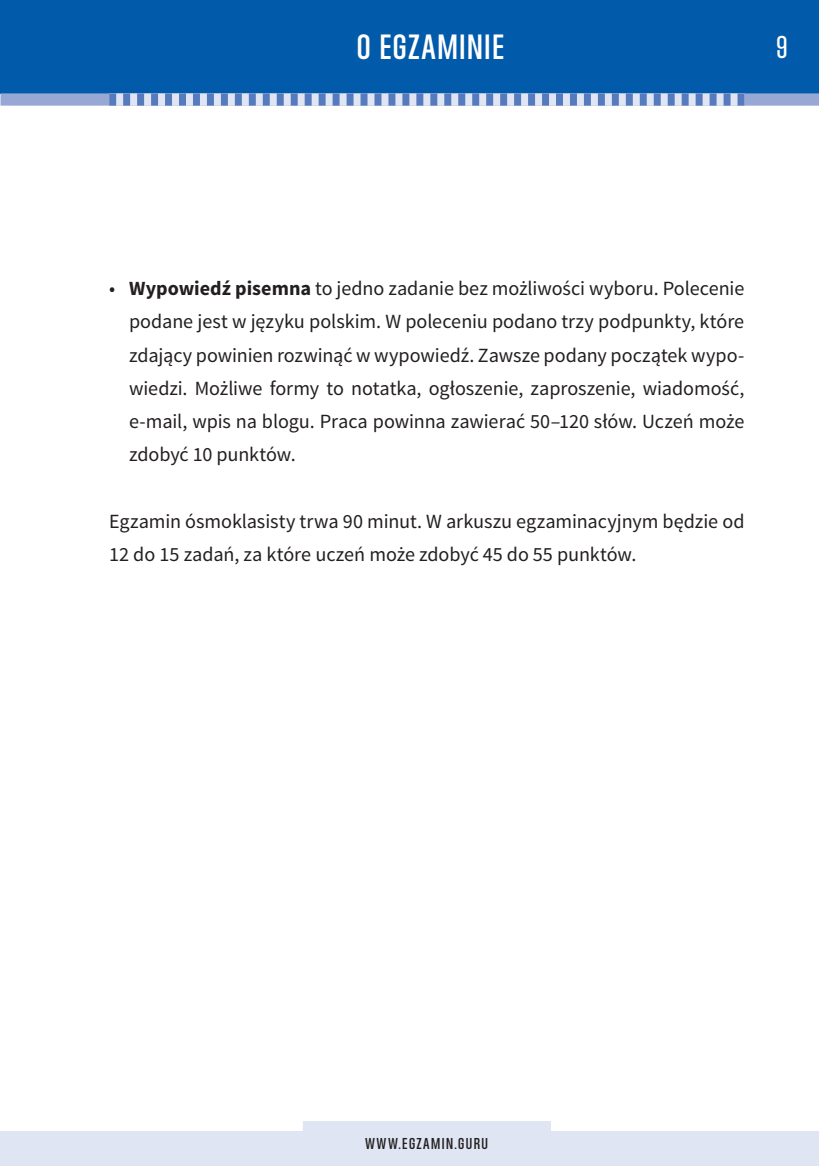
<style>
.page{position:relative;width:819px;height:1166px;background:#fff}
.page>*{position:absolute;margin:0;border:0;box-sizing:border-box;transform-origin:0 0}
.t1{font:500 35px "Directors Gothic 250";color:#fff}
.t2{font:31.5px "Directors Gothic 250";color:#fff}
.tekst_bez_wciecia{font:20.12px/33.2px "Source Sans Pro";letter-spacing:-.005em;color:#231f20;text-align:justify}
.t3{font:500 15.75px "Directors Gothic 250";letter-spacing:.065em;color:#231f20}
.s1{font-weight:700}
</style>
<div class="page">
<div style="left:0;top:0;width:819px;height:94px;background:#015aaa"></div>
<div style="left:0;top:93px;width:819px;height:13px;background:#97a8d5"></div>
<div style="left:0;top:1131px;width:819px;height:35px;background:#e0e5f3"></div>
<div style="left:303px;top:1121px;width:248px;height:12px;background:#e0e5f3"></div>
<svg style="left:109px;top:93px;width:635px;height:13px;background:#9aafd8"></svg>
<h1 class="t1" style="left:356px;top:28px;width:30px">O EGZAMINIE</h1>
<h2 class="t2" style="left:775px;top:30px;width:14px">9</h2>
<p class="tekst_bez_wciecia" style="left:129px;top:272px;width:617px;text-indent:-20px">• <span class="s1">Wypowiedź pisemna</span> to jedno zadanie bez możliwości wyboru. Polecenie podane jest w języku polskim. W poleceniu podano trzy podpunkty, które zdający powinien rozwinąć w wypowiedź. Zawsze podany początek wypo&shy;wiedzi. Możliwe formy to notatka, ogłoszenie, zaproszenie, wiadomość, e-mail, wpis na blogu. Praca powinna zawierać 50–120 słów. Uczeń może zdobyć 10 punktów.</p>
<p class="tekst_bez_wciecia" style="left:109px;top:505px;width:636px">Egzamin ósmoklasisty trwa 90 minut. W arkuszu egzaminacyjnym będzie od<br>12 do 15 zadań, za które uczeń może zdobyć 45 do 55 punktów.</p>
<p class="t3" style="left:365px;top:1134px;width:125px">WWW.EGZAMIN.GURU</p>
</div>
